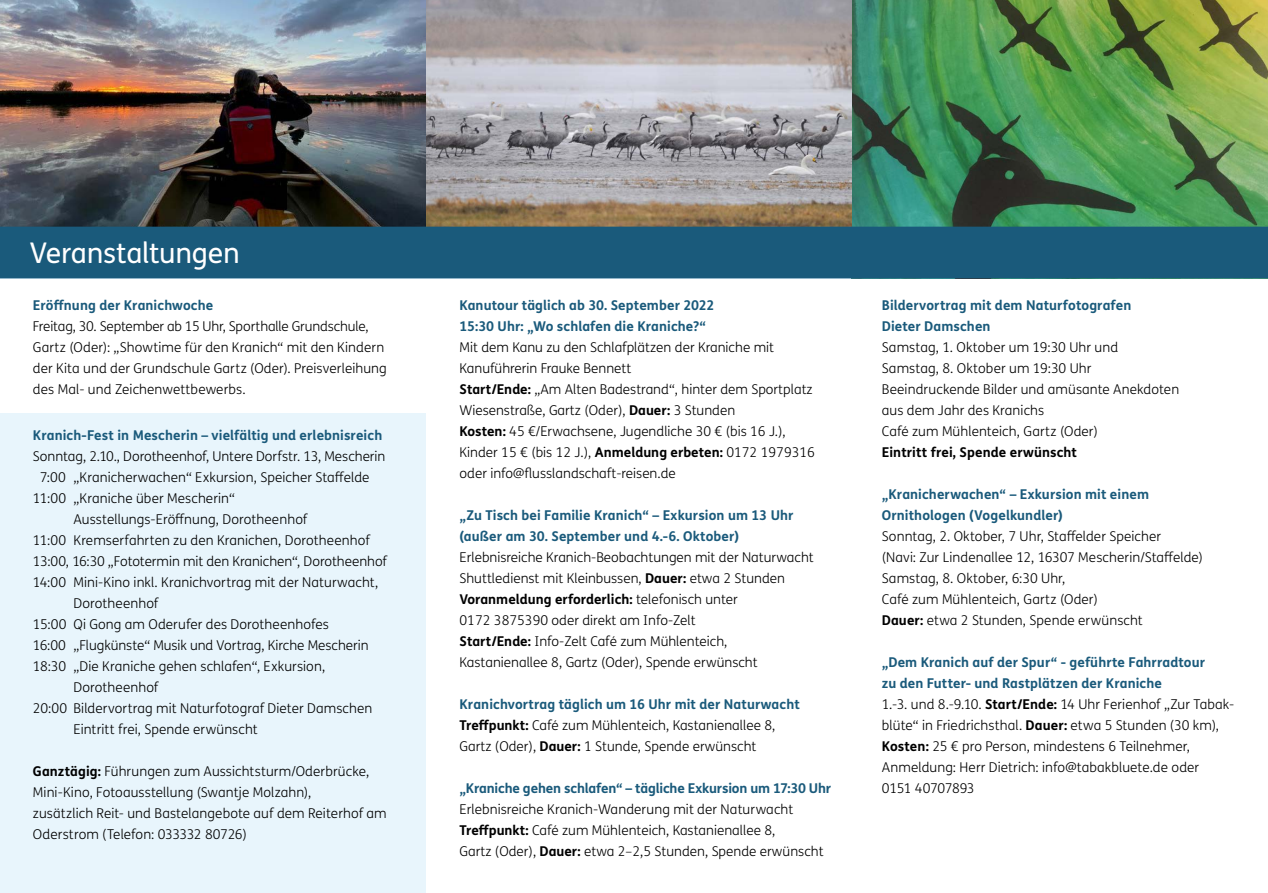
<style>
.page{position:relative;width:1268px;height:893px;background:#fff}
.page>*{position:absolute;margin:0;border:0;box-sizing:border-box;transform-origin:0 0}
.t1{font:28.5px "FS Me Pro";letter-spacing:-.01em;color:#fff}
.t2{font:300 13.5px/21px "FS Me Pro";color:#000}
.t3{font:700 13.5px/21px "FS Me Pro";letter-spacing:.005em;color:#1a5a7b}
.t4{font:700 13.5px "FS Me Pro";letter-spacing:-.015em;color:#1a5a7b}
.t5{font:700 13.5px "FS Me Pro";letter-spacing:.005em;color:#000}
.s1{font-weight:700}
.s2{font-weight:700;color:#1a5a7b}
</style>
<div class="page">
<img style="left:850px;top:0;width:417px;height:227px">
<img style="left:425px;top:0;width:425px;height:227px">
<img style="left:0;top:0;width:425px;height:227px">
<div style="left:0;top:227px;width:1267px;height:51px;background:#1a5a7b"></div>
<div style="left:0;top:413px;width:425px;height:480px;background:#e8f5fc"></div>
<h1 class="t1" style="left:30px;top:234px;width:211px">Veranstaltungen</h1>
<p class="t3" style="left:33px;top:294px;width:182px">Eröffnung der Kranichwoche</p>
<p class="t2" style="left:33px;top:315px;width:355px">Freitag, 30. September ab 15 Uhr, Sporthalle Grundschule, Gartz (Oder): „Showtime für den Kranich“ mit den Kindern der Kita und der Grundschule Gartz (Oder). Preisverleihung des Mal- und Zeichenwettbewerbs.</p>
<p class="t3" style="left:33px;top:424px;width:351px">Kranich-Fest in Mescherin – vielfältig und erlebnisreich</p>
<p class="t2" style="left:33px;top:445px;width:354px">Sonntag, 2.10., Dorotheenhof, Untere Dorfstr. 13, Mescherin</p>
<p class="t2" style="left:40px;top:466px;width:331px">7:00 „Kranicherwachen“ Exkursion, Speicher Staffelde</p>
<p class="t2" style="left:33px;top:487px;width:203px">11:00 „Kraniche über Mescherin“</p>
<p class="t2" style="left:73px;top:508px;width:235px">Ausstellungs-Eröffnung, Dorotheenhof</p>
<p class="t2" style="left:33px;top:529px;width:338px">11:00 Kremserfahrten zu den Kranichen, Dorotheenhof</p>
<p class="t2" style="left:33px;top:550px;width:355px">13:00, 16:30 „Fototermin mit den Kranichen“, Dorotheenhof</p>
<p class="t2" style="left:33px;top:572px;width:347px">14:00 Mini-Kino inkl. Kranichvortrag mit der Naturwacht,</p>
<p class="t2" style="left:73px;top:593px;width:86px">Dorotheenhof</p>
<p class="t2" style="left:33px;top:614px;width:297px">15:00 Qi Gong am Oderufer des Dorotheenhofes</p>
<p class="t2" style="left:33px;top:635px;width:337px">16:00 „Flugkünste“ Musik und Vortrag, Kirche Mescherin</p>
<p class="t2" style="left:33px;top:656px;width:294px">18:30 „Die Kraniche gehen schlafen“, Exkursion,</p>
<p class="t2" style="left:73px;top:677px;width:86px">Dorotheenhof</p>
<p class="t2" style="left:33px;top:698px;width:341px">20:00 Bildervortrag mit Naturfotograf Dieter Damschen</p>
<p class="t2" style="left:73px;top:719px;width:186px">Eintritt frei, Spende erwünscht</p>
<p class="t2" style="left:33px;top:761px;width:355px"><span class="s1">Ganztägig:</span> Führungen zum Aussichtsturm/Oderbrücke, Mini-Kino, Fotoausstellung (Swantje Molzahn),<br>zusätzlich Reit- und Bastelangebote auf dem Reiterhof am Oderstrom (Telefon: 033332 80726)</p>
<p class="t3" style="left:459px;top:294px;width:256px">Kanutour täglich ab 30. September 2022<br>15:30 Uhr: „Wo schlafen die Kraniche?“</p>
<p class="t2" style="left:459px;top:337px;width:357px">Mit dem Kanu zu den Schlafplätzen der Kraniche mit Kanuführerin Frauke Bennett<br><span class="s1">Start/Ende:</span> „Am Alten Badestrand“, hinter dem Sportplatz Wiesenstraße, Gartz (Oder), <span class="s1">Dauer:</span> 3 Stunden<br><span class="s1">Kosten:</span> 45 €/Erwachsene, Jugendliche 30 € (bis 16 J.), Kinder 15 € (bis 12 J.), <span class="s1">Anmeldung erbeten:</span> 0172 1979316 oder info@flusslandschaft-reisen.de</p>
<p class="t3" style="left:459px;top:504px;width:335px">„Zu Tisch bei Familie Kranich“ – Exkursion um 13 Uhr (außer am 30. September und 4.-6. Oktober)</p>
<p class="t2" style="left:459px;top:547px;width:355px">Erlebnisreiche Kranich-Beobachtungen mit der Naturwacht Shuttledienst mit Kleinbussen, <span class="s1">Dauer:</span> etwa 2 Stunden <span class="s1">Voranmeldung erforderlich:</span> telefonisch unter<br>0172 3875390 oder direkt am Info-Zelt<br><span class="s1">Start/Ende:</span> Info-Zelt Café zum Mühlenteich, Kastanienallee 8, Gartz (Oder), Spende erwünscht</p>
<p class="t2" style="left:459px;top:694px;width:342px"><span class="s2">Kranichvortrag täglich um 16 Uhr mit der Naturwacht<br></span><span class="s1">Treffpunkt:</span> Café zum Mühlenteich, Kastanienallee 8,<br>Gartz (Oder), <span class="s1">Dauer:</span> 1 Stunde, Spende erwünscht</p>
<p class="t4" style="left:459px;top:778px;width:373px">„Kraniche gehen schlafen“ – tägliche Exkursion um 17:30 Uhr</p>
<p class="t2" style="left:459px;top:799px;width:365px">Erlebnisreiche Kranich-Wanderung mit der Naturwacht<br><span class="s1">Treffpunkt:</span> Café zum Mühlenteich, Kastanienallee 8,<br>Gartz (Oder), <span class="s1">Dauer:</span> etwa 2–2,5 Stunden, Spende erwünscht</p>
<p class="t3" style="left:881px;top:294px;width:251px">Bildervortrag mit dem Naturfotografen<br>Dieter Damschen</p>
<p class="t2" style="left:881px;top:337px;width:299px">Samstag, 1. Oktober um 19:30 Uhr und<br>Samstag, 8. Oktober um 19:30 Uhr Beeindruckende Bilder und amüsante Anekdoten aus dem Jahr des Kranichs<br>Café zum Mühlenteich, Gartz (Oder)</p>
<p class="t5" style="left:881px;top:442px;width:197px">Eintritt frei, Spende erwünscht</p>
<p class="t3" style="left:881px;top:483px;width:269px">„Kranicherwachen“ – Exkursion mit einem<br>Ornithologen (Vogelkundler)</p>
<p class="t2" style="left:881px;top:526px;width:322px">Sonntag, 2. Oktober, 7 Uhr, Staffelder Speicher<br>(Navi: Zur Lindenallee 12, 16307 Mescherin/Staffelde)<br>Samstag, 8. Oktober, 6:30 Uhr,<br>Café zum Mühlenteich, Gartz (Oder)<br><span class="s1">Dauer:</span> etwa 2 Stunden, Spende erwünscht</p>
<p class="t2" style="left:881px;top:652px;width:354px"><span class="s2">„Dem Kranich auf der Spur“ - geführte Fahrradtour<br>zu den Futter- und Rastplätzen der Kraniche<br></span>1.-3. und 8.-9.10. <span class="s1">Start/Ende:</span> 14 Uhr Ferienhof „Zur Tabak&shy;blüte“ in Friedrichsthal. <span class="s1">Dauer:</span> etwa 5 Stunden (30 km), <span class="s1">Kosten:</span> 25 € pro Person, mindestens 6 Teilnehmer, Anmeldung: Herr Dietrich: info@tabakbluete.de oder<br>0151 40707893</p>
</div>
